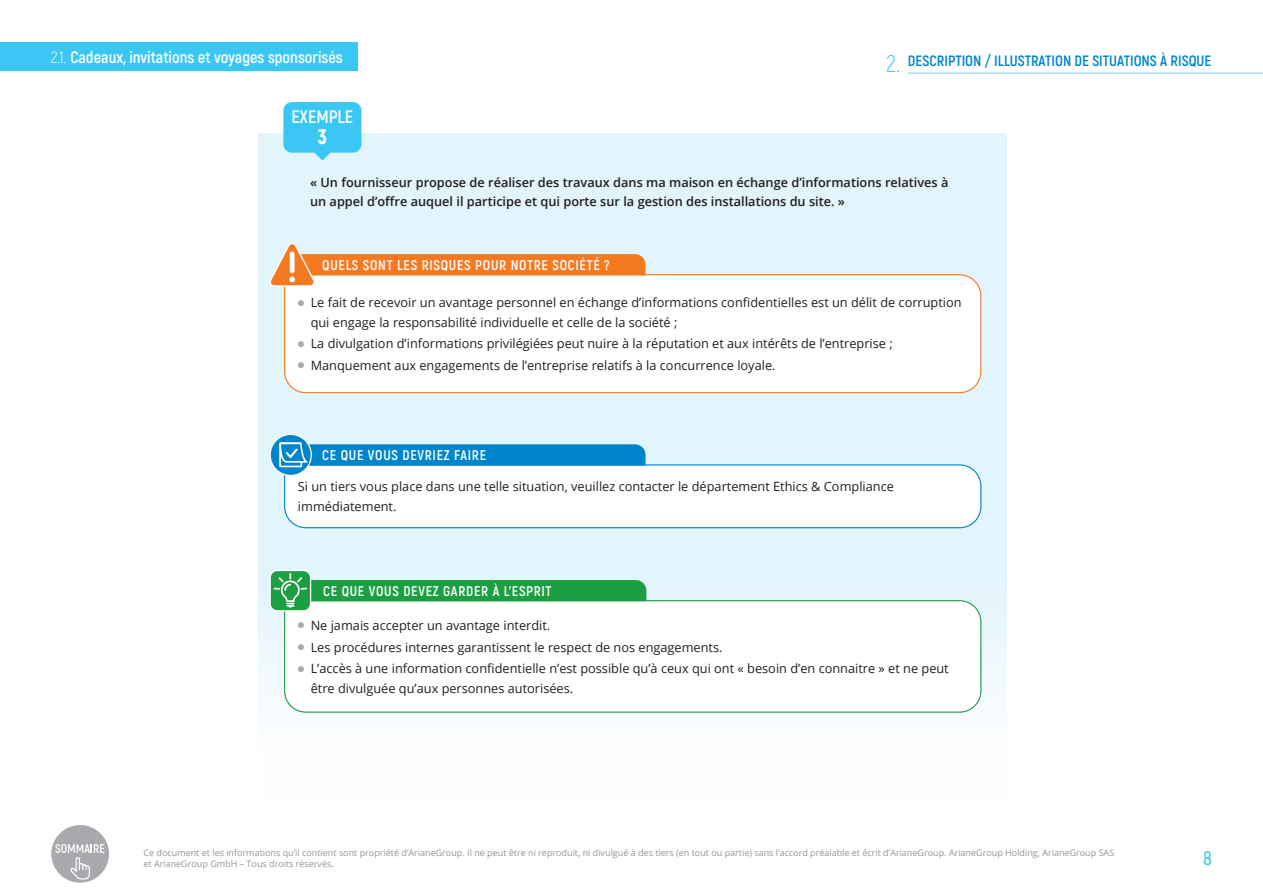
<style>
.page{position:relative;width:1263px;height:893px;background:#fff}
.page>*{position:absolute;margin:0;border:0;box-sizing:border-box;transform-origin:0 0}
.t1{font:900 21px "Akrobat";color:#fff}
.t2{font:600 19.5px "Akrobat";color:#3bc7f4}
.t3{font:700 18px "Akrobat";color:#fff}
.t4{font:700 16.5px "Akrobat";color:#fff}
.t5{font:700 15px "Akrobat";color:#0084ca}
.t6{font:700 14.1px "Akrobat";letter-spacing:.05em;color:#fff}
.t7{font:12.75px/19.5px "Open Sans";color:#231f20}
.t8{font:600 12.75px/19.5px "Open Sans";color:#231f20}
.t9{font:9px/10.8px "Open Sans";color:#939598}
.s1{font-weight:300}
.s2{font-weight:300;font-size:24px;color:#3bc7f4}
.s3{color:#a8a9ad}
</style>
<div class="page">
<div style="left:51px;top:824px;width:58px;height:59px;background:#a8a9ad;border-radius:50%"></div>
<div style="left:50px;top:824px;width:60px;height:60px;border:1px solid #fff;border-radius:50%"></div>
<svg style="left:55px;top:844px;width:49px;height:36px"></svg>
<div style="left:258px;top:133px;width:749px;height:670px;background:linear-gradient(to bottom,#dbf1fb,#f5fbfd)"></div>
<svg style="left:283px;top:274px;width:699px;height:120px"></svg>
<svg style="left:283px;top:600px;width:699px;height:113px"></svg>
<hr style="left:908px;top:72px;width:355px;height:2px;background:#a9e0f9">
<svg style="left:269px;top:243px;width:376px;height:44px"></svg>
<div style="left:290px;top:252px;width:5px;height:21px;background:#fff;border-radius:2px"></div>
<svg style="left:269px;top:434px;width:712px;height:94px"></svg>
<svg style="left:269px;top:570px;width:377px;height:41px"></svg>
<div style="left:0;top:43px;width:357px;height:28px;background:#3bc7f4"></div>
<svg style="left:312px;top:153px;width:21px;height:8px"></svg>
<div style="left:283px;top:102px;width:78px;height:51px;background:#3bc7f4;border-radius:9px"></div>
<p class="t4" style="left:51px;top:47px;width:293px"><span class="s1">2.1.</span> Cadeaux, invitations et voyages sponsorisés</p>
<h3 class="t3" style="left:291px;top:106px;width:63px">EXEMPLE</h3>
<h1 class="t1" style="left:318px;top:123px;width:11px">3</h1>
<p class="t5" style="left:887px;top:52px;width:326px"><span class="s2">2.</span> DESCRIPTION / ILLUSTRATION DE SITUATIONS À RISQUE</p>
<p class="t8" style="left:310px;top:172px;width:640px">« Un fournisseur propose de réaliser des travaux dans ma maison en échange d’informations relatives à un appel d’offre auquel il participe et qui porte sur la gestion des installations du site. »</p>
<p class="t6" style="left:322px;top:256px;width:289px">QUELS SONT LES RISQUES POUR NOTRE SOCIÉTÉ ?</p>
<p class="t7" style="left:311px;top:292px;width:652px;text-indent:-13px"><span class="s3">●</span> Le fait de recevoir un avantage personnel en échange d’informations confidentielles est un délit de corruption qui engage la responsabilité individuelle et celle de la société ;</p>
<p class="t7" style="left:298px;top:334px;width:596px"><span class="s3">●</span> La divulgation d’informations privilégiées peut nuire à la réputation et aux intérêts de l’entreprise ;</p>
<p class="t7" style="left:298px;top:355px;width:479px"><span class="s3">●</span> Manquement aux engagements de l’entreprise relatifs à la concurrence loyale.</p>
<p class="t6" style="left:322px;top:446px;width:165px">CE QUE VOUS DEVRIEZ FAIRE</p>
<p class="t7" style="left:298px;top:477px;width:597px">Si un tiers vous place dans une telle situation, veuillez contacter le département Ethics &amp; Compliance immédiatement.</p>
<p class="t6" style="left:323px;top:582px;width:230px">CE QUE VOUS DEVEZ GARDER À L’ESPRIT</p>
<p class="t7" style="left:298px;top:615px;width:254px"><span class="s3">●</span> Ne jamais accepter un avantage interdit.</p>
<p class="t7" style="left:298px;top:637px;width:426px"><span class="s3">●</span> Les procédures internes garantissent le respect de nos engagements.</p>
<p class="t7" style="left:311px;top:658px;width:640px;text-indent:-13px"><span class="s3">●</span> L’accès à une information confidentielle n’est possible qu’à ceux qui ont « besoin d’en connaitre » et ne peut être divulguée qu’aux personnes autorisées.</p>
<p class="t9" style="left:144px;top:847px;width:972px">Ce document et les informations qu’il contient sont propriété d’ArianeGroup. Il ne peut être ni reproduit, ni divulgué à des tiers (en tout ou partie) sans l’accord préalable et écrit d’ArianeGroup. ArianeGroup Holding, ArianeGroup SAS et ArianeGroup GmbH – Tous droits réservés.</p>
<h2 class="t2" style="left:1203px;top:846px;width:10px">8</h2>
</div>
